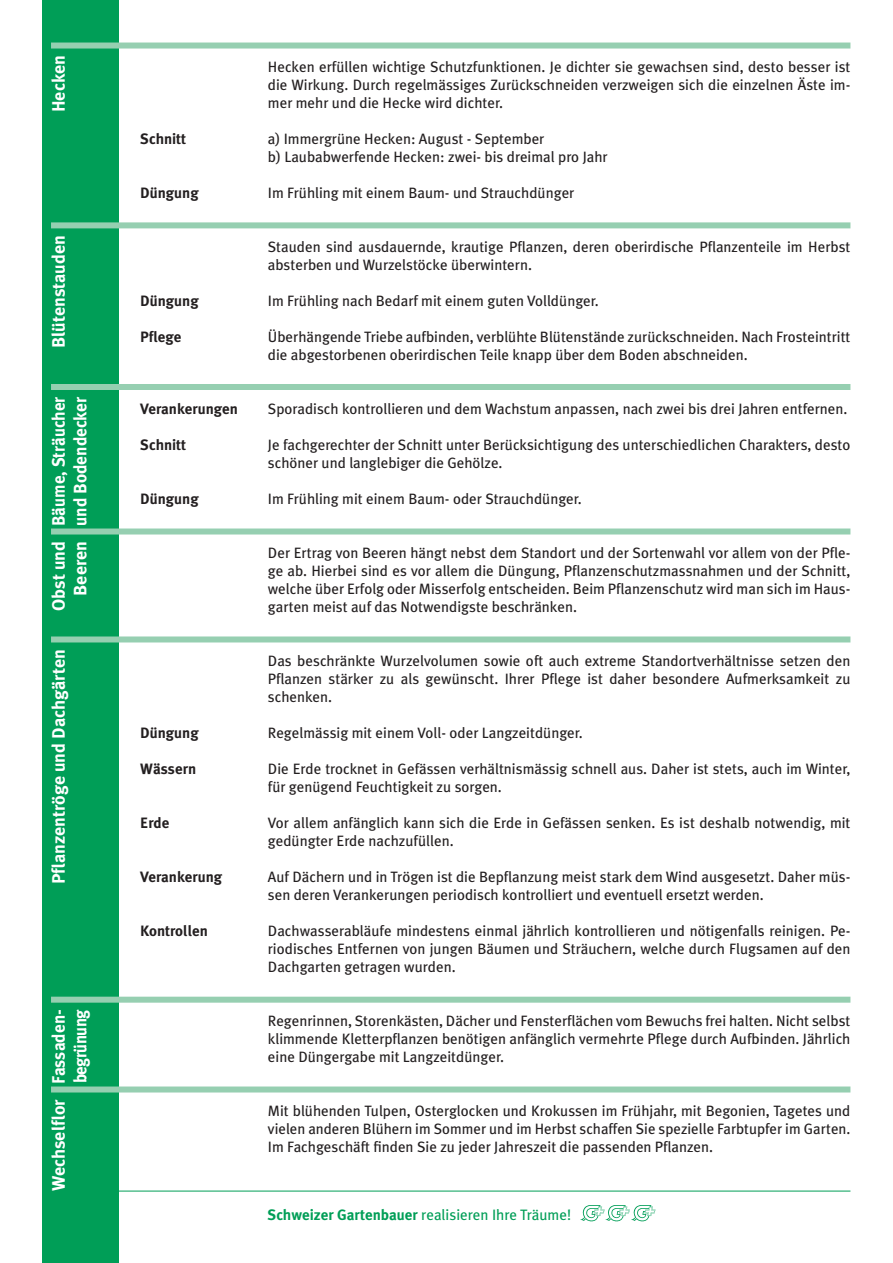
<style>
.page{position:relative;width:893px;height:1263px;background:#fff}
.page>*{position:absolute;margin:0;border:0;box-sizing:border-box;transform-origin:0 0}
.t1{font:700 18px/21.6px "Meta Plus";color:#fff;text-align:right}
.t2{font:700 18px/21.6px "Meta Plus";color:#fff;scale:.94 1}
.t3{font:700 18px/21.6px "Meta Plus";letter-spacing:-.03em;color:#fff;scale:.95 1}
.t4{font:15px/18px "Meta Plus";color:#231f20}
.t5{font:700 15px "Meta Plus";color:#231f20}
.t6{font:15px "Meta Plus";color:#009e57}
.s1{font-weight:700}
</style>
<div class="page">
<hr style="left:43px;top:1191px;width:807px;height:1px;background:#009e57">
<div style="left:43px;top:0;width:76px;height:1263px;background:#009e57"></div>
<div style="left:51px;top:1086px;width:799px;height:6px;background:#96cfb1"></div>
<div style="left:51px;top:997px;width:799px;height:6px;background:#96cfb1"></div>
<div style="left:51px;top:636px;width:799px;height:6px;background:#96cfb1"></div>
<div style="left:51px;top:528px;width:799px;height:6px;background:#96cfb1"></div>
<div style="left:51px;top:384px;width:799px;height:6px;background:#96cfb1"></div>
<div style="left:51px;top:222px;width:799px;height:6px;background:#96cfb1"></div>
<div style="left:51px;top:43px;width:799px;height:6px;background:#96cfb1"></div>
<svg style="left:580px;top:1205px;width:75px;height:16px"></svg>
<p class="t1" style="left:48px;top:112px;width:58px;rotate:-90deg">Hecken</p>
<p class="t1" style="left:48px;top:348px;width:115px;rotate:-90deg">Blütenstauden</p>
<p class="t2" style="left:48px;top:526px;width:139px;rotate:-90deg">Bäume, Sträucher und Bodendecker</p>
<p class="t1" style="left:48px;top:611px;width:71px;rotate:-90deg">Obst und<br>Beeren</p>
<p class="t1" style="left:48px;top:884px;width:237px;rotate:-90deg">Pflanzentröge und Dachgärten</p>
<p class="t3" style="left:48px;top:1083px;width:80px;rotate:-90deg">Fassaden&shy;begrünung</p>
<p class="t1" style="left:48px;top:1191px;width:93px;rotate:-90deg">Wechselflor</p>
<p class="t4" style="left:268px;top:58px;width:584px;text-align:justify">Hecken erfüllen wichtige Schutzfunktionen. Je dichter sie gewachsen sind, desto besser ist die Wirkung. Durch regelmässiges Zurückschneiden verzweigen sich die einzelnen Äste im&shy;mer mehr und die Hecke wird dichter.</p>
<p class="t5" style="left:140px;top:130px;width:47px">Schnitt</p>
<p class="t4" style="left:268px;top:130px;width:341px">a) Immergrüne Hecken: August - September<br>b) Laubabwerfende Hecken: zwei- bis dreimal pro Jahr</p>
<p class="t5" style="left:140px;top:184px;width:60px">Düngung</p>
<p class="t4" style="left:268px;top:184px;width:308px">Im Frühling mit einem Baum- und Strauchdünger</p>
<p class="t4" style="left:268px;top:238px;width:584px">Stauden sind ausdauernde, krautige Pflanzen, deren oberirdische Pflanzenteile im Herbst absterben und Wurzelstöcke überwintern.</p>
<p class="t5" style="left:140px;top:292px;width:60px">Düngung</p>
<p class="t4" style="left:268px;top:292px;width:332px">Im Frühling nach Bedarf mit einem guten Volldünger.</p>
<p class="t5" style="left:140px;top:328px;width:43px">Pflege</p>
<p class="t4" style="left:268px;top:328px;width:584px">Überhängende Triebe aufbinden, verblühte Blütenstände zurückschneiden. Nach Frosteintritt die abgestorbenen oberirdischen Teile knapp über dem Boden abschneiden.</p>
<p class="t5" style="left:140px;top:400px;width:99px">Verankerungen</p>
<p class="t4" style="left:268px;top:400px;width:581px">Sporadisch kontrollieren und dem Wachstum anpassen, nach zwei bis drei Jahren entfernen.</p>
<p class="t5" style="left:140px;top:436px;width:47px">Schnitt</p>
<p class="t4" style="left:268px;top:436px;width:584px">Je fachgerechter der Schnitt unter Berücksichtigung des unterschiedlichen Charakters, desto schöner und langlebiger die Gehölze.</p>
<p class="t5" style="left:140px;top:490px;width:60px">Düngung</p>
<p class="t4" style="left:268px;top:490px;width:316px">Im Frühling mit einem Baum- oder Strauchdünger.</p>
<p class="t4" style="left:268px;top:544px;width:584px;text-align:justify">Der Ertrag von Beeren hängt nebst dem Standort und der Sortenwahl vor allem von der Pfle&shy;ge ab. Hierbei sind es vor allem die Düngung, Pflanzenschutzmassnahmen und der Schnitt, welche über Erfolg oder Misserfolg entscheiden. Beim Pflanzenschutz wird man sich im Haus&shy;garten meist auf das Notwendigste beschränken.</p>
<p class="t4" style="left:268px;top:652px;width:584px;text-align:justify">Das beschränkte Wurzelvolumen sowie oft auch extreme Standortverhältnisse setzen den Pflanzen stärker zu als gewünscht. Ihrer Pflege ist daher besondere Aufmerksamkeit zu schenken.</p>
<p class="t5" style="left:140px;top:724px;width:60px">Düngung</p>
<p class="t4" style="left:268px;top:724px;width:317px">Regelmässig mit einem Voll- oder Langzeitdünger.</p>
<p class="t5" style="left:140px;top:760px;width:57px">Wässern</p>
<p class="t4" style="left:268px;top:760px;width:584px">Die Erde trocknet in Gefässen verhältnismässig schnell aus. Daher ist stets, auch im Winter, für genügend Feuchtigkeit zu sorgen.</p>
<p class="t5" style="left:140px;top:814px;width:31px">Erde</p>
<p class="t4" style="left:268px;top:814px;width:584px">Vor allem anfänglich kann sich die Erde in Gefässen senken. Es ist deshalb notwendig, mit gedüngter Erde nachzufüllen.</p>
<p class="t5" style="left:140px;top:868px;width:83px">Verankerung</p>
<p class="t4" style="left:268px;top:868px;width:584px">Auf Dächern und in Trögen ist die Bepflanzung meist stark dem Wind ausgesetzt. Daher müs&shy;sen deren Verankerungen periodisch kontrolliert und eventuell ersetzt werden.</p>
<p class="t5" style="left:140px;top:922px;width:69px">Kontrollen</p>
<p class="t4" style="left:268px;top:922px;width:584px;text-align:justify">Dachwasserabläufe mindestens einmal jährlich kontrollieren und nötigenfalls reinigen. Pe&shy;riodisches Entfernen von jungen Bäumen und Sträuchern, welche durch Flugsamen auf den Dachgarten getragen wurden.</p>
<p class="t4" style="left:268px;top:1012px;width:584px;text-align:justify">Regenrinnen, Storenkästen, Dächer und Fensterflächen vom Bewuchs frei halten. Nicht selbst klimmende Kletterpflanzen benötigen anfänglich vermehrte Pflege durch Aufbinden. Jährlich eine Düngergabe mit Langzeitdünger.</p>
<p class="t4" style="left:268px;top:1102px;width:584px;text-align:justify">Mit blühenden Tulpen, Osterglocken und Krokussen im Frühjahr, mit Begonien, Tagetes und vielen anderen Blühern im Sommer und im Herbst schaffen Sie spezielle Farbtupfer im Garten.<br>Im Fachgeschäft finden Sie zu jeder Jahreszeit die passenden Pflanzen.</p>
<p class="t6" style="left:268px;top:1206px;width:305px"><span class="s1">Schweizer Gartenbauer</span> realisieren Ihre Träume!</p>
</div>
